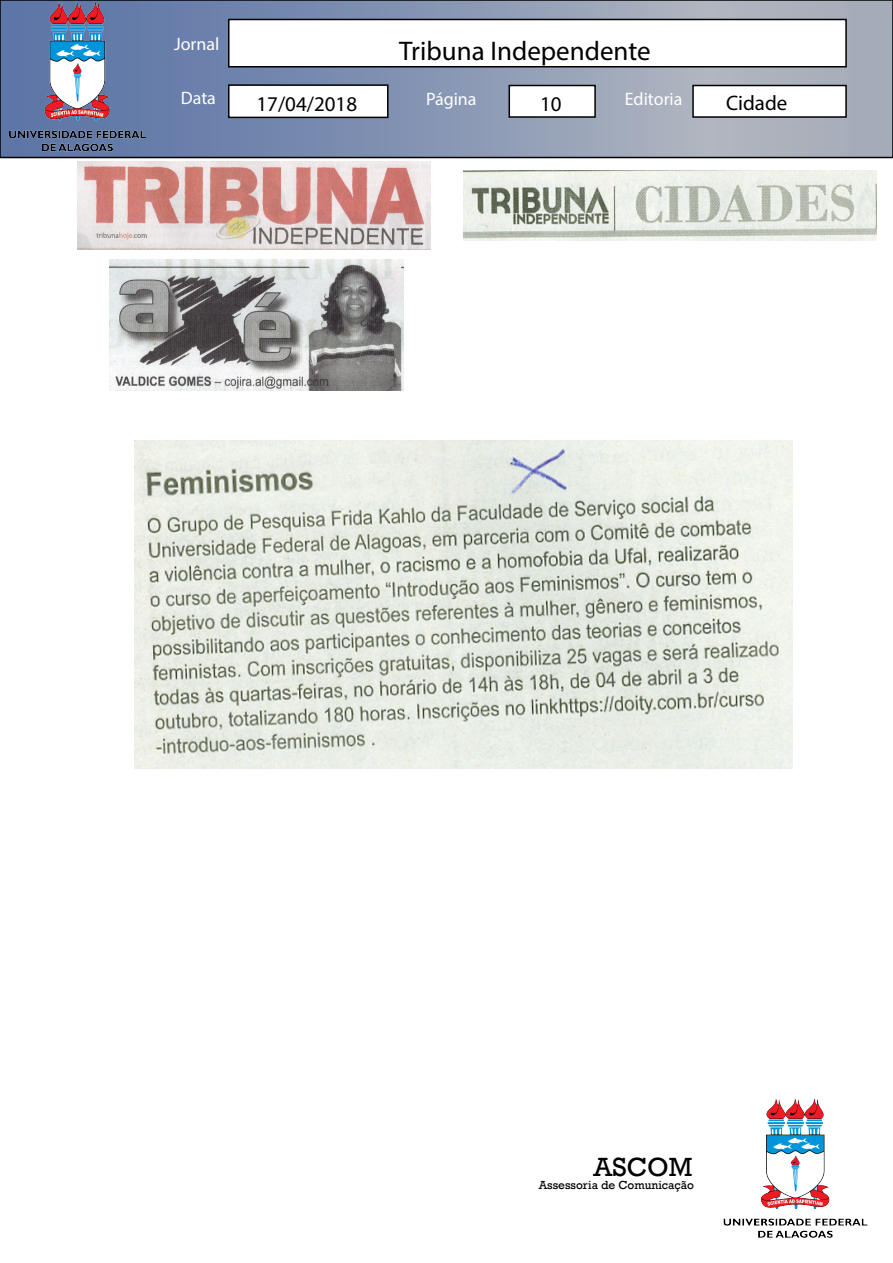
<style>
.page{position:relative;width:893px;height:1263px;background:#fff}
.page>*{position:absolute;margin:0;border:0;box-sizing:border-box;transform-origin:0 0}
.t1{font:27px "Myriad Pro";color:#000}
.t2{font:27px "Rockwell";color:#000}
.t3{font:21px "Myriad Pro";color:#000}
.t4{font:18px "Myriad Pro";color:#fff}
.t5{font:12px "Rockwell";color:#000}
</style>
<div class="page">
<svg style="left:154px;top:3px;width:736px;height:152px;background:#8e9bb4"></svg>
<div style="left:0;top:0;width:893px;height:158px;border:2px solid #000"></div>
<img style="left:0;top:0;width:154px;height:157px">
<div style="left:228px;top:19px;width:619px;height:49px;background:#fff;border:2px solid #000"></div>
<div style="left:228px;top:84px;width:160px;height:34px;background:#fff;border:2px solid #000"></div>
<div style="left:508px;top:85px;width:88px;height:33px;background:#fff;border:2px solid #000"></div>
<div style="left:692px;top:85px;width:155px;height:33px;background:#fff;border:2px solid #000"></div>
<img style="left:723px;top:1098px;width:145px;height:140px">
<img style="left:77px;top:162px;width:353px;height:87px">
<img style="left:464px;top:171px;width:413px;height:69px">
<img style="left:110px;top:260px;width:293px;height:130px">
<img style="left:135px;top:441px;width:657px;height:327px">
<p class="t4" style="left:174px;top:33px;width:47px">Jornal</p>
<h1 class="t1" style="left:399px;top:34px;width:253px">Tribuna Independente</h1>
<p class="t4" style="left:181px;top:86px;width:37px">Data</p>
<p class="t4" style="left:426px;top:88px;width:52px">Página</p>
<p class="t4" style="left:625px;top:88px;width:59px">Editoria</p>
<p class="t3" style="left:256px;top:91px;width:102px">17/04/2018</p>
<p class="t3" style="left:540px;top:91px;width:23px">10</p>
<p class="t3" style="left:726px;top:90px;width:63px">Cidade</p>
<h1 class="t2" style="left:594px;top:1151px;width:100px">ASCOM</h1>
<p class="t5" style="left:539px;top:1178px;width:157px">Assessoria de Comunicação</p>
</div>
